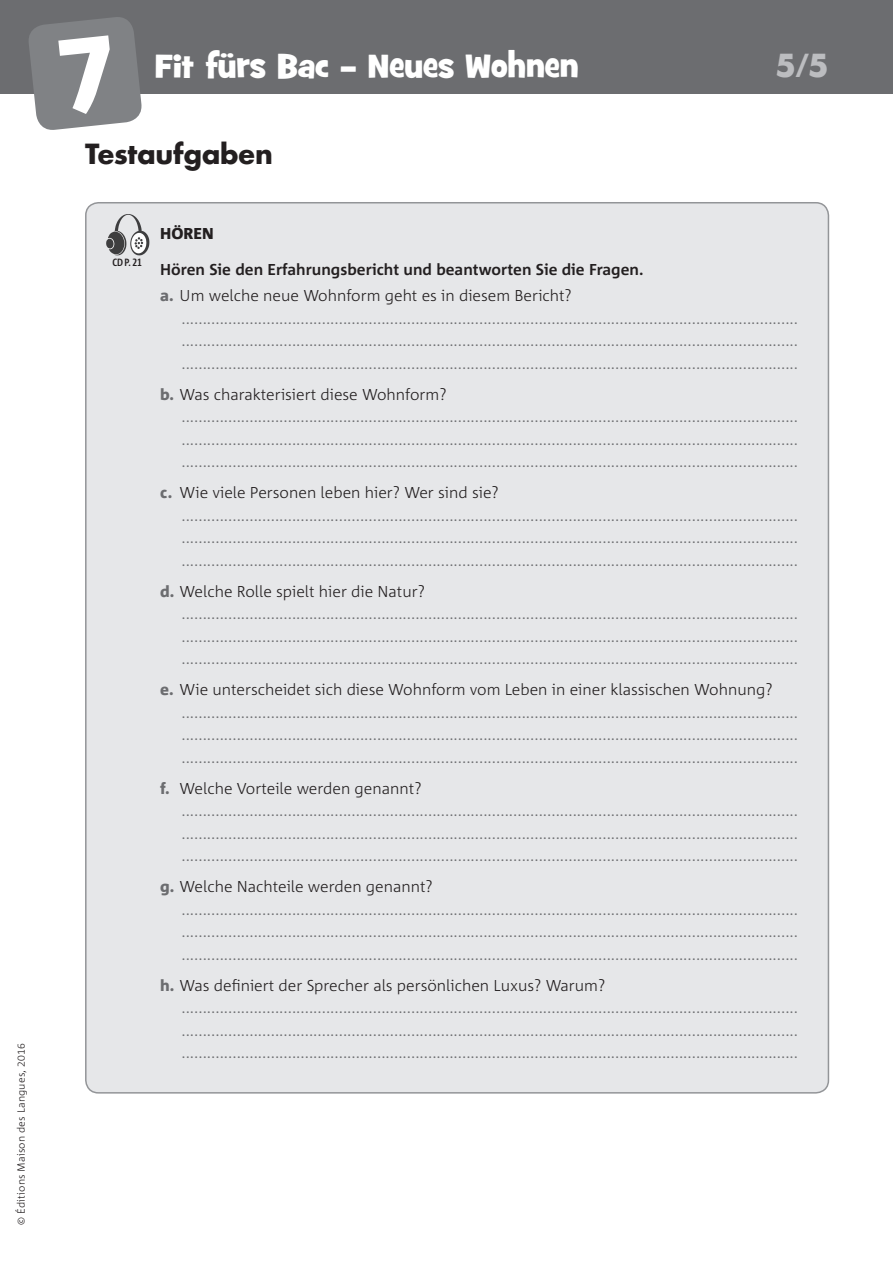
<style>
.page{position:relative;width:893px;height:1263px;background:#fff}
.page>*{position:absolute;margin:0;border:0;box-sizing:border-box;transform-origin:0 0}
.t1{font:33px "Grilled Cheese BTN";color:#fff}
.t2{font:700 33px "Futura BQ";color:#bcbdc0}
.Grundschrift{font:700 27px "Futura";letter-spacing:-.005em;color:#231f20}
.Grundschrift-2{font:300 15.75px "Corpid";color:#6c6d70}
.Grundschrift-3{font:300 15.75px "Corpid";color:#231f20}
.paragraph_title2_ex{font:700 15.75px "Corpid";color:#231f20}
.paragraph_title2_ex-2{font:800 15.75px "Corpid";color:#231f20}
.Grundschrift-4{font:300 10.5px "Corpid";letter-spacing:.015em;color:#231f20}
.paragraph_audio_tra{font:700 10.5px "Corpid Cd";color:#231f20}
.s1{font-weight:800;color:#6c6d70}
</style>
<div class="page">
<div style="left:0;top:0;width:893px;height:94px;background:#6c6d70"></div>
<div style="left:86px;top:203px;width:742px;height:890px;background:#e6e7e9;border-radius:13px"></div>
<img style="left:106px;top:215px;width:43px;height:41px">
<svg style="left:29px;top:17px;width:113px;height:113px;background:#86878a"></svg>
<p class="Grundschrift-4" style="left:15px;top:1224px;width:182px;rotate:-90deg">© Éditions Maison des Langues, 2016</p>
<p class="t1" style="left:155px;top:44px;width:425px">Fit fürs Bac – Neues Wohnen</p>
<p class="Grundschrift" style="left:85px;top:136px;width:189px">Testaufgaben</p>
<p class="t2" style="left:775px;top:45px;width:56px">5/5</p>
<p class="paragraph_audio_tra" style="left:112px;top:257px;width:31px">CD P. 21</p>
<p class="paragraph_title2_ex-2" style="left:160px;top:224px;width:55px">HÖREN</p>
<p class="paragraph_title2_ex" style="left:160px;top:259px;width:485px">Hören Sie den Erfahrungsbericht und beantworten Sie die Fragen.</p>
<p class="Grundschrift-3" style="left:160px;top:287px;width:413px"><span class="s1">a.</span> Um welche neue Wohnform geht es in diesem Bericht?</p>
<p class="Grundschrift-2" style="left:181px;top:309px;width:618px">.................................................................................................................................................</p>
<p class="Grundschrift-2" style="left:181px;top:332px;width:618px">.................................................................................................................................................</p>
<p class="Grundschrift-2" style="left:181px;top:354px;width:618px">.................................................................................................................................................</p>
<p class="Grundschrift-3" style="left:160px;top:385px;width:288px"><span class="s1">b.</span> Was charakterisiert diese Wohnform?</p>
<p class="Grundschrift-2" style="left:181px;top:408px;width:618px">.................................................................................................................................................</p>
<p class="Grundschrift-2" style="left:181px;top:430px;width:618px">.................................................................................................................................................</p>
<p class="Grundschrift-2" style="left:181px;top:453px;width:618px">.................................................................................................................................................</p>
<p class="Grundschrift-3" style="left:160px;top:484px;width:340px"><span class="s1">c.</span> Wie viele Personen leben hier? Wer sind sie?</p>
<p class="Grundschrift-2" style="left:181px;top:506px;width:618px">.................................................................................................................................................</p>
<p class="Grundschrift-2" style="left:181px;top:529px;width:618px">.................................................................................................................................................</p>
<p class="Grundschrift-2" style="left:181px;top:551px;width:618px">.................................................................................................................................................</p>
<p class="Grundschrift-3" style="left:160px;top:582px;width:266px"><span class="s1">d.</span> Welche Rolle spielt hier die Natur?</p>
<p class="Grundschrift-2" style="left:181px;top:605px;width:618px">.................................................................................................................................................</p>
<p class="Grundschrift-2" style="left:181px;top:627px;width:618px">.................................................................................................................................................</p>
<p class="Grundschrift-2" style="left:181px;top:650px;width:618px">.................................................................................................................................................</p>
<p class="Grundschrift-3" style="left:160px;top:681px;width:614px"><span class="s1">e.</span> Wie unterscheidet sich diese Wohnform vom Leben in einer klassischen Wohnung?</p>
<p class="Grundschrift-2" style="left:181px;top:703px;width:618px">.................................................................................................................................................</p>
<p class="Grundschrift-2" style="left:181px;top:726px;width:618px">.................................................................................................................................................</p>
<p class="Grundschrift-2" style="left:181px;top:748px;width:618px">.................................................................................................................................................</p>
<p class="Grundschrift-3" style="left:160px;top:779px;width:263px"><span class="s1">f.</span> Welche Vorteile werden genannt?</p>
<p class="Grundschrift-2" style="left:181px;top:802px;width:618px">.................................................................................................................................................</p>
<p class="Grundschrift-2" style="left:181px;top:824px;width:618px">.................................................................................................................................................</p>
<p class="Grundschrift-2" style="left:181px;top:847px;width:618px">.................................................................................................................................................</p>
<p class="Grundschrift-3" style="left:160px;top:878px;width:274px"><span class="s1">g.</span> Welche Nachteile werden genannt?</p>
<p class="Grundschrift-2" style="left:181px;top:900px;width:618px">.................................................................................................................................................</p>
<p class="Grundschrift-2" style="left:181px;top:923px;width:618px">.................................................................................................................................................</p>
<p class="Grundschrift-2" style="left:181px;top:945px;width:618px">.................................................................................................................................................</p>
<p class="Grundschrift-3" style="left:160px;top:976px;width:447px"><span class="s1">h.</span> Was definiert der Sprecher als persönlichen Luxus? Warum?</p>
<p class="Grundschrift-2" style="left:181px;top:999px;width:618px">.................................................................................................................................................</p>
<p class="Grundschrift-2" style="left:181px;top:1021px;width:618px">.................................................................................................................................................</p>
<p class="Grundschrift-2" style="left:181px;top:1044px;width:618px">.................................................................................................................................................</p>
</div>
